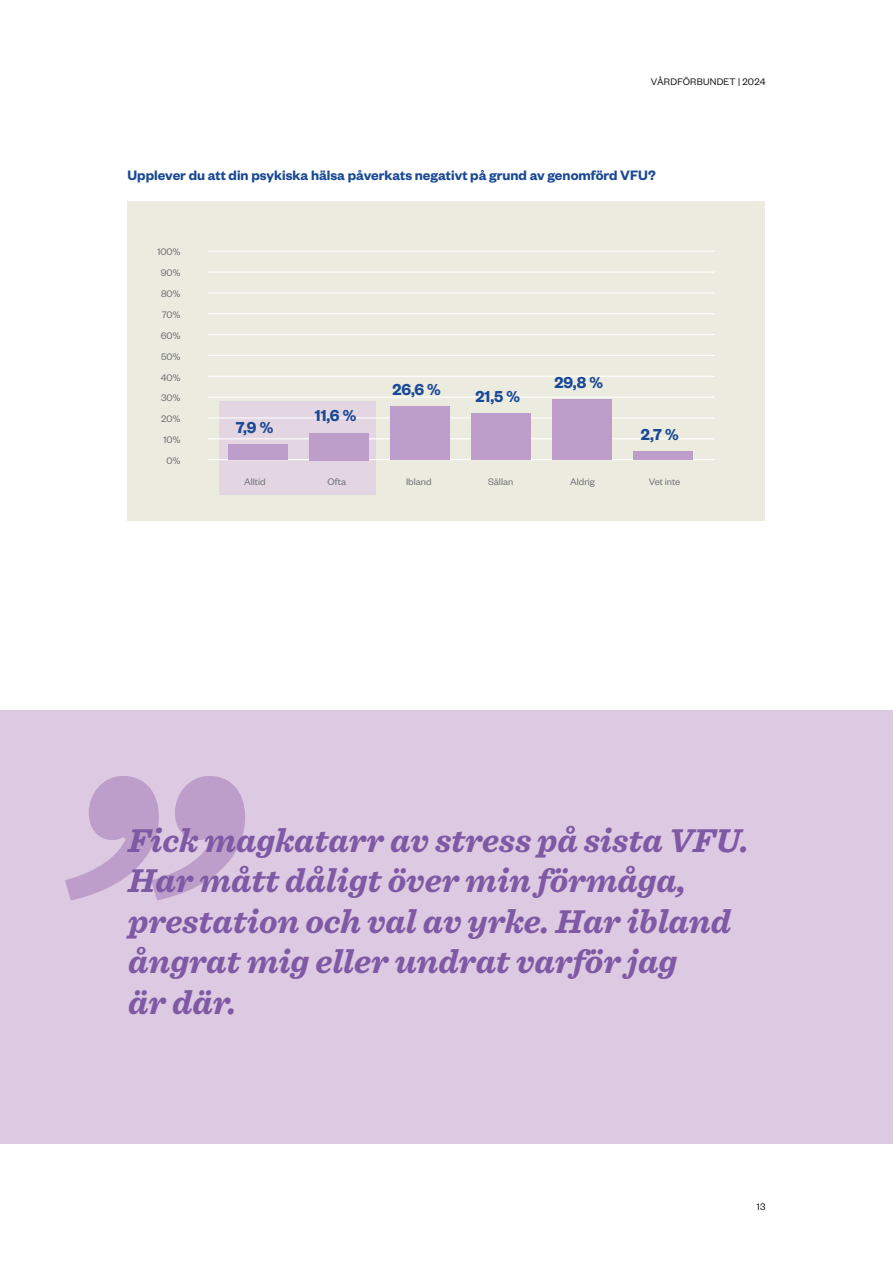
<style>
.page{position:relative;width:893px;height:1263px;background:#fff}
.page>*{position:absolute;margin:0;border:0;box-sizing:border-box;transform-origin:0 0}
.t1{font:italic 700 381.6px "Sentinel";color:#bd9dc9}
.t2{font:italic 700 34.5px/40.5px "Sentinel";color:#7e5aa5}
.t3{font:600 17.4px "Founders Grotesk";color:#1a4995}
.t4{font:600 15px "Founders Grotesk";color:#1a4995}
.t5{font:10.5px/21px "Founders Grotesk";color:#727678;text-align:right}
.t6{font:10.5px "Founders Grotesk";letter-spacing:.02em;color:#231f20}
</style>
<div class="page">
<div style="left:128px;top:202px;width:637px;height:319px;background:#ecebe0"></div>
<div style="left:219px;top:401px;width:156px;height:94px;background:#e3d5e1"></div>
<hr style="left:208px;top:251px;width:506px;height:1px;background:#fff">
<hr style="left:208px;top:272px;width:506px;height:1px;background:#fff">
<hr style="left:208px;top:292px;width:506px;height:1px;background:#fff">
<hr style="left:208px;top:313px;width:506px;height:1px;background:#fff">
<hr style="left:208px;top:334px;width:506px;height:1px;background:#fff">
<hr style="left:208px;top:355px;width:506px;height:1px;background:#fff">
<hr style="left:208px;top:376px;width:506px;height:1px;background:#fff">
<hr style="left:208px;top:397px;width:506px;height:1px;background:#fff">
<hr style="left:208px;top:417px;width:506px;height:1px;background:#fff">
<hr style="left:208px;top:438px;width:506px;height:1px;background:#fff">
<hr style="left:208px;top:459px;width:506px;height:1px;background:#fff">
<div style="left:228px;top:445px;width:59px;height:15px;background:#bd9dc9"></div>
<div style="left:309px;top:433px;width:59px;height:27px;background:#bd9dc9"></div>
<div style="left:390px;top:407px;width:59px;height:53px;background:#bd9dc9"></div>
<div style="left:471px;top:414px;width:59px;height:46px;background:#bd9dc9"></div>
<div style="left:552px;top:400px;width:59px;height:60px;background:#bd9dc9"></div>
<div style="left:633px;top:452px;width:59px;height:8px;background:#bd9dc9"></div>
<div style="left:0;top:710px;width:893px;height:434px;background:#dec9e2"></div>
<p class="t6" style="left:651px;top:76px;width:116px">VÅRDFÖRBUNDET | 2024</p>
<p class="t4" style="left:128px;top:165px;width:530px">Upplever du att din psykiska hälsa påverkats negativt på grund av genomförd VFU?</p>
<p class="t5" style="left:157px;top:240px;width:24px">100%<br>90%<br>80%<br>70%<br>60%<br>50%<br>40%<br>30%<br>20%<br>10%<br>0%</p>
<p class="t3" style="left:236px;top:416px;width:39px">7,9 %</p>
<p class="t3" style="left:315px;top:405px;width:43px">11,6 %</p>
<p class="t3" style="left:392px;top:379px;width:50px">26,6 %</p>
<p class="t3" style="left:475px;top:385px;width:46px">21,5 %</p>
<p class="t3" style="left:554px;top:371px;width:50px">29,8 %</p>
<p class="t3" style="left:641px;top:424px;width:39px">2,7 %</p>
<p class="t5" style="left:244px;top:470px;width:23px">Alltid</p>
<p class="t5" style="left:327px;top:470px;width:20px">Ofta</p>
<p class="t5" style="left:406px;top:470px;width:27px">Ibland</p>
<p class="t5" style="left:488px;top:470px;width:27px">Sällan</p>
<p class="t5" style="left:570px;top:470px;width:26px">Aldrig</p>
<p class="t5" style="left:649px;top:470px;width:33px">Vet inte</p>
<h1 class="t1" style="left:39px;top:605px;width:189px">”</h1>
<p class="t2" style="left:128px;top:818px;width:622px">Fick magkatarr av stress på sista VFU.<br>Har mått dåligt över min förmåga, prestation och val av yrke. Har ibland ångrat mig eller undrat varför jag<br>är där.</p>
<p class="t6" style="left:757px;top:1200px;width:10px">13</p>
</div>
